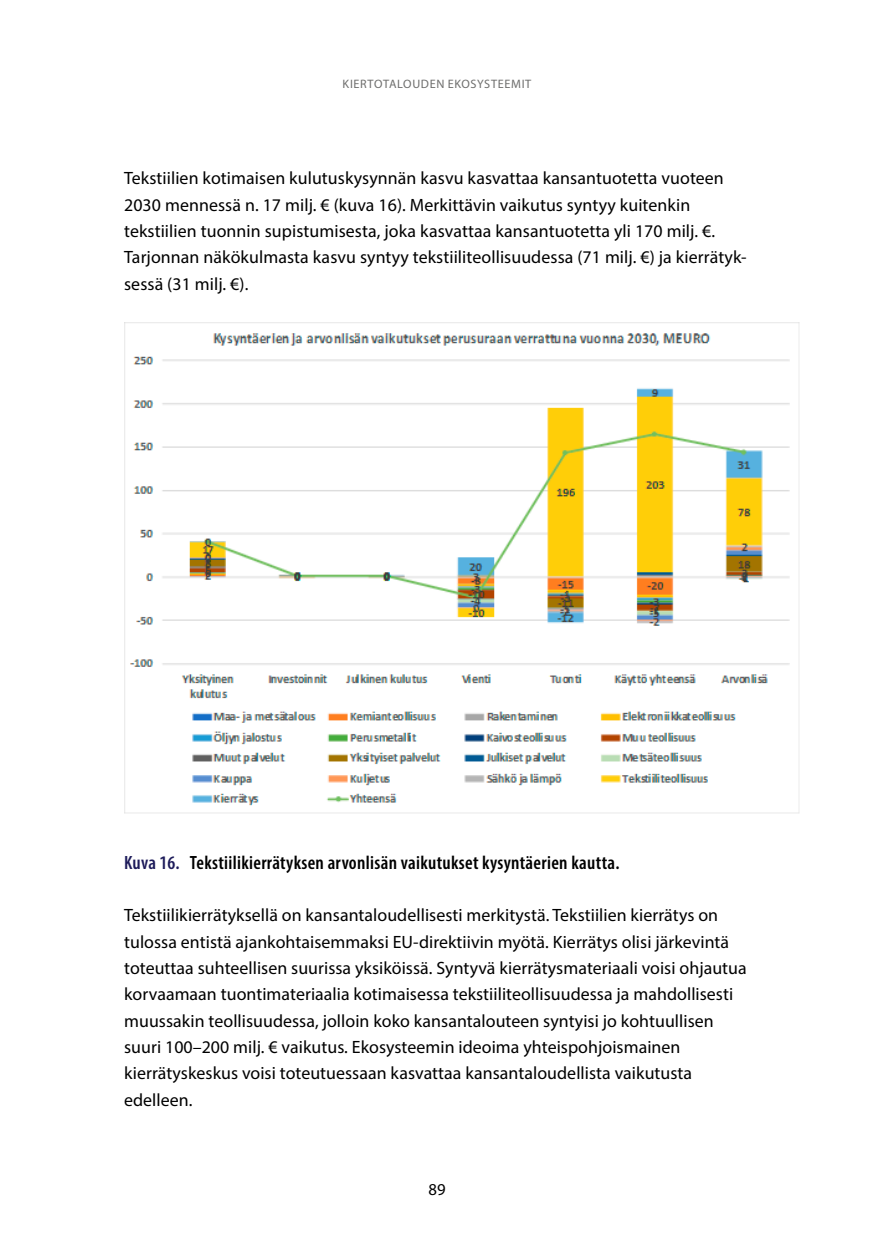
<style>
.page{position:relative;width:874px;height:1241px;background:#fff}
.page>*{position:absolute;margin:0;border:0;box-sizing:border-box;transform-origin:0 0}
._00_kuvan_otsikko{font:600 condensed 19.25px "Myriad Pro";letter-spacing:.015em;color:#000}
._01_Leipä_seuraavat{font:17.85px/26.2px "Myriad Pro";letter-spacing:.005em;color:#000}
.t1{font:16.62px "Myriad Pro";color:#000}
.t2{font:12.25px "Myriad Pro";letter-spacing:.05em;color:#6e6e6d}
.s1{color:#1d1b5a}
</style>
<div class="page">
<img style="left:124px;top:323px;width:676px;height:491px">
<p class="t2" style="left:342px;top:76px;width:190px">KIERTOTALOUDEN EKOSYSTEEMIT</p>
<p class="_01_Leipä_seuraavat" style="left:124px;top:165px;width:623px">Tekstiilien kotimaisen kulutuskysynnän kasvu kasvattaa kansantuotetta vuoteen 2030 mennessä n. 17 milj. € (kuva 16). Merkittävin vaikutus syntyy kuitenkin tekstiilien tuonnin supistumisesta, joka kasvattaa kansantuotetta yli 170 milj. €.<br>Tarjonnan näkökulmasta kasvu syntyy tekstiiliteollisuudessa (71 milj. €) ja kierrätyk&shy;sessä (31 milj. €).</p>
<h4 class="_00_kuvan_otsikko" style="left:124px;top:850px;width:496px"><span class="s1">Kuva 16.</span> Tekstiilikierrätyksen arvonlisän vaikutukset kysyntäerien kautta.</h4>
<p class="_01_Leipä_seuraavat" style="left:124px;top:901px;width:623px">Tekstiilikierrätyksellä on kansantaloudellisesti merkitystä. Tekstiilien kierrätys on tulossa entistä ajankohtaisemmaksi EU-direktiivin myötä. Kierrätys olisi järkevintä toteuttaa suhteellisen suurissa yksiköissä. Syntyvä kierrätysmateriaali voisi ohjautua korvaamaan tuontimateriaalia kotimaisessa tekstiiliteollisuudessa ja mahdollisesti muussakin teollisuudessa, jolloin koko kansantalouteen syntyisi jo kohtuullisen suuri 100–200 milj. € vaikutus. Ekosysteemin ideoima yhteispohjoismainen kierrätyskeskus voisi toteutuessaan kasvattaa kansantaloudellista vaikutusta edelleen.</p>
<p class="t1" style="left:428px;top:1178px;width:19px">89</p>
</div>
